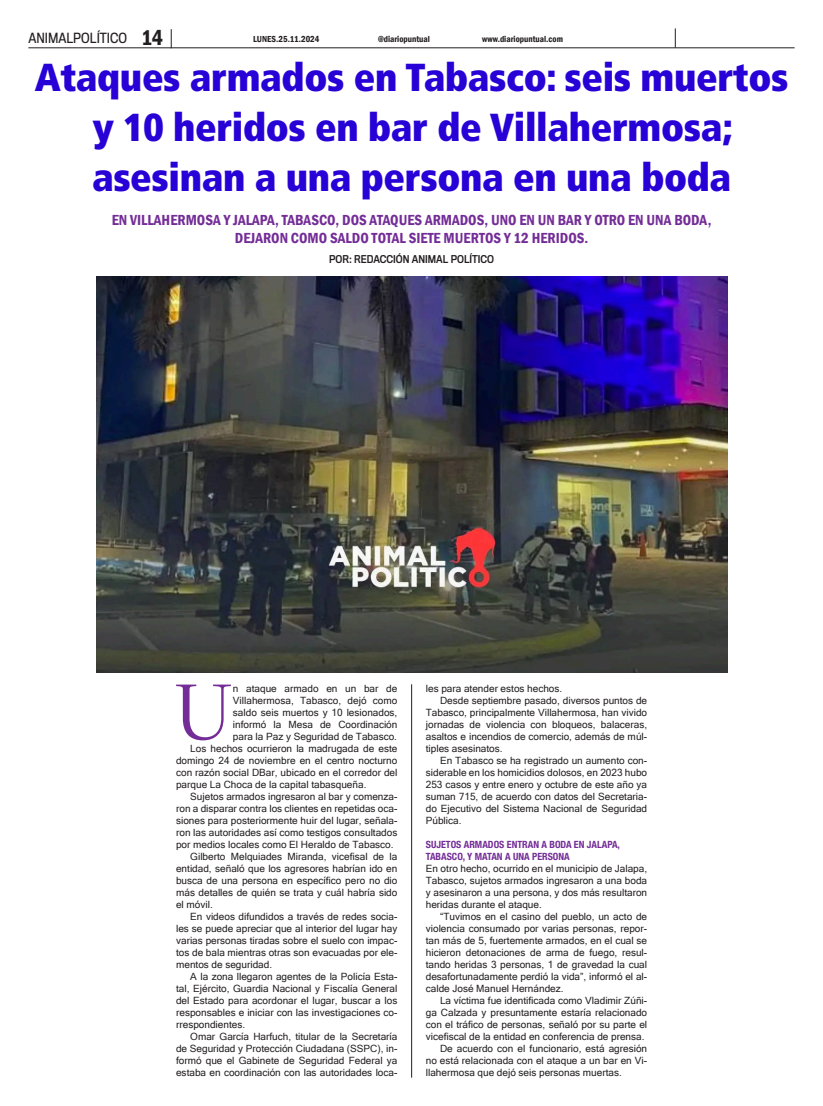
<style>
.page{position:relative;width:823px;height:1106px;background:#fff}
.page>*{position:absolute;margin:0;border:0;box-sizing:border-box;transform-origin:0 0}
.t1{font:78.6px "Acta Deck";color:#742d97}
.t2{font:900 condensed 39px/50px "Frutiger";letter-spacing:-.01em;color:#2801d6;text-align:center}
.t3{font:600 condensed 22px "Franklin Gothic";color:#231f20}
.t4{font:600 condensed 15px/18px "Franklin Gothic";color:#742d97;text-align:center}
.t5{font:13px "Titling Gothic FB Narrow";color:#231f20}
.t6{font:10px/12px "Microsoft Sans Serif";color:#231f20;text-align:justify}
.t7{font:700 condensed 10px "Helvetica Neue LT Std";color:#742d97}
.t8{font:10px "Titling Gothic FB Narrow Standard";color:#231f20}
.t9{font:600 condensed 9px "Franklin Gothic";color:#231f20}
</style>
<div class="page">
<hr style="left:28px;top:47px;width:766px;height:1px;background:#231f20">
<svg style="left:674px;top:28px;width:1px;height:20px"></svg>
<svg style="left:171px;top:29px;width:1px;height:19px"></svg>
<img style="left:96px;top:276px;width:630px;height:396px">
<hr style="left:411px;top:684px;width:1px;height:393px;background:#231f20">
<p class="t5" style="left:28px;top:30px;width:100px">ANIMALPOLÍTICO</p>
<p class="t3" style="left:141px;top:23px;width:24px">14</p>
<p class="t9" style="left:253px;top:33px;width:68px">LUNES.25.11.2024</p>
<p class="t9" style="left:378px;top:33px;width:53px">@diariopuntual</p>
<p class="t9" style="left:482px;top:33px;width:82px">www.diariopuntual.com</p>
<p class="t2" style="left:35px;top:52px;width:754px">Ataques armados en Tabasco: seis muertos y 10 heridos en bar de Villahermosa; asesinan a una persona en una boda</p>
<p class="t4" style="left:112px;top:211px;width:601px">EN VILLAHERMOSA Y JALAPA, TABASCO, DOS ATAQUES ARMADOS, UNO EN UN BAR Y OTRO EN UNA BODA,<br>DEJARON COMO SALDO TOTAL SIETE MUERTOS Y 12 HERIDOS.</p>
<p class="t8" style="left:329px;top:253px;width:166px">POR: REDACCIÓN ANIMAL POLÍTICO</p>
<p class="t1" style="left:173px;top:666px;width:61px">U</p>
<p class="t6" style="left:233px;top:682px;width:166px">n ataque armado en un bar de Villahermosa, Tabasco, dejó como saldo seis muertos y 10 lesionados, informó la Mesa de Coordinación para la Paz y Seguridad de Tabasco.</p>
<p class="t6" style="left:176px;top:742px;width:223px;text-indent:14px">Los hechos ocurrieron la madrugada de este domingo 24 de noviembre en el centro nocturno con razón social DBar, ubicado en el corredor del parque La Choca de la capital tabasqueña.</p>
<p class="t6" style="left:176px;top:790px;width:223px;text-indent:14px">Sujetos armados ingresaron al bar y comenza&shy;ron a disparar contra los clientes en repetidas oca&shy;siones para posteriormente huir del lugar, señala&shy;ron las autoridades así como testigos consultados por medios locales como El Heraldo de Tabasco.</p>
<p class="t6" style="left:176px;top:850px;width:223px;text-indent:14px">Gilberto Melquiades Miranda, vicefisal de la entidad, señaló que los agresores habrían ido en busca de una persona en específico pero no dio más detalles de quién se trata y cuál habría sido el móvil.</p>
<p class="t6" style="left:176px;top:910px;width:223px;text-indent:14px">En videos difundidos a través de redes socia&shy;les se puede apreciar que al interior del lugar hay varias personas tiradas sobre el suelo con impac&shy;tos de bala mientras otras son evacuadas por ele&shy;mentos de seguridad.</p>
<p class="t6" style="left:176px;top:970px;width:223px;text-indent:14px">A la zona llegaron agentes de la Policía Esta&shy;tal, Ejército, Guardia Nacional y Fiscalía General del Estado para acordonar el lugar, buscar a los responsables e iniciar con las investigaciones co&shy;rrespondientes.</p>
<p class="t6" style="left:176px;top:1030px;width:223px;text-indent:14px">Omar García Harfuch, titular de la Secretaría de Seguridad y Protección Ciudadana (SSPC), in&shy;formó que el Gabinete de Seguridad Federal ya estaba en coordinación con las autoridades loca-</p>
<p class="t6" style="left:425px;top:682px;width:138px">les para atender estos hechos.</p>
<p class="t6" style="left:425px;top:694px;width:223px;text-indent:14px">Desde septiembre pasado, diversos puntos de Tabasco, principalmente Villahermosa, han vivido jornadas de violencia con bloqueos, balaceras, asaltos e incendios de comercio, además de múl&shy;tiples asesinatos.</p>
<p class="t6" style="left:425px;top:754px;width:223px;text-indent:14px">En Tabasco se ha registrado un aumento con&shy;siderable en los homicidios dolosos, en 2023 hubo 253 casos y entre enero y octubre de este año ya suman 715, de acuerdo con datos del Secretaria&shy;do Ejecutivo del Sistema Nacional de Seguridad Pública.</p>
<p class="t7" style="left:425px;top:838px;width:195px">SUJETOS ARMADOS ENTRAN A BODA EN JALAPA,</p>
<p class="t7" style="left:425px;top:850px;width:145px">TABASCO, Y MATAN A UNA PERSONA</p>
<p class="t6" style="left:425px;top:862px;width:223px">En otro hecho, ocurrido en el municipio de Jalapa, Tabasco, sujetos armados ingresaron a una boda y asesinaron a una persona, y dos más resultaron heridas durante el ataque.</p>
<p class="t6" style="left:425px;top:910px;width:223px;text-indent:14px">“Tuvimos en el casino del pueblo, un acto de violencia consumado por varias personas, repor&shy;tan más de 5, fuertemente armados, en el cual se hicieron detonaciones de arma de fuego, resul&shy;tando heridas 3 personas, 1 de gravedad la cual desafortunadamente perdió la vida”, informó el al&shy;calde José Manuel Hernández.</p>
<p class="t6" style="left:425px;top:994px;width:223px;text-indent:14px">La víctima fue identificada como Vladimir Zúñi&shy;ga Calzada y presuntamente estaría relacionado con el tráfico de personas, señaló por su parte el vicefiscal de la entidad en conferencia de prensa.</p>
<p class="t6" style="left:425px;top:1042px;width:223px;text-indent:14px">De acuerdo con el funcionario, está agresión no está relacionada con el ataque a un bar en Vi&shy;llahermosa que dejó seis personas muertas.</p>
</div>
